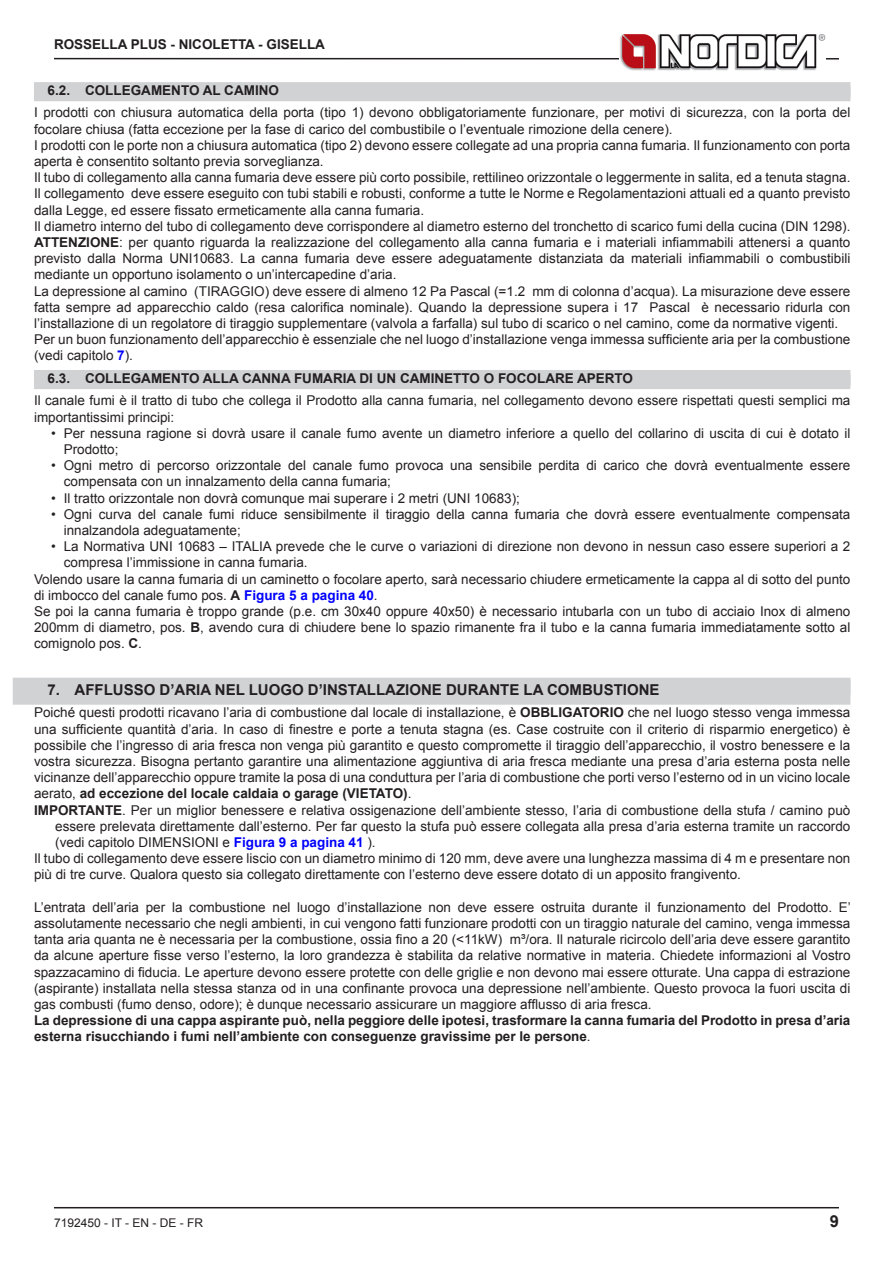
<style>
.page{position:relative;width:893px;height:1263px;background:#fff}
.page>*{position:absolute;margin:0;border:0;box-sizing:border-box;transform-origin:0 0}
.t1{font:700 16.5px "Arial";color:#231f20}
.t2{font:700 15px "Arial";color:#231f20}
.t3{font:13.5px/16.2px "Arial";color:#231f20}
.t4{font:700 13.5px/16.2px "Arial";color:#231f20}
.t5{font:12px "Arial";color:#231f20}
.s1{font-weight:700}
.s2{font-weight:700;color:#00f}
.s3{font-weight:400}
</style>
<div class="page">
<hr style="left:54px;top:1207px;width:785px;height:1px;background:#231f20">
<hr style="left:54px;top:58px;width:785px;height:2px;background:#231f20">
<img style="left:619px;top:34px;width:206px;height:36px">
<div style="left:34px;top:86px;width:816px;height:15px;background:#d1d2d4"></div>
<div style="left:34px;top:82px;width:816px;height:15px;background:#d1d2d4"></div>
<div style="left:34px;top:374px;width:816px;height:15px;background:#d1d2d4"></div>
<div style="left:34px;top:370px;width:816px;height:15px;background:#d1d2d4"></div>
<div style="left:13px;top:678px;width:837px;height:27px;background:#d1d2d4"></div>
<p class="t4" style="left:54px;top:36px;width:273px">ROSSELLA PLUS - NICOLETTA - GISELLA</p>
<p class="t4" style="left:48px;top:82px;width:233px">6.2. COLLEGAMENTO AL CAMINO</p>
<p class="t3" style="left:34px;top:105px;width:818px">I prodotti con chiusura automatica della porta (tipo 1) devono obbligatoriamente funzionare, per motivi di sicurezza, con la porta del focolare chiusa (fatta eccezione per la fase di carico del combustibile o l’eventuale rimozione della cenere).<br>I prodotti con le porte non a chiusura automatica (tipo 2) devono essere collegate ad una propria canna fumaria. Il funzionamento con porta aperta è consentito soltanto previa sorveglianza.<br>Il tubo di collegamento alla canna fumaria deve essere più corto possibile, rettilineo orizzontale o leggermente in salita, ed a tenuta stagna.<br>Il collegamento deve essere eseguito con tubi stabili e robusti, conforme a tutte le Norme e Regolamentazioni attuali ed a quanto previsto dalla Legge, ed essere fissato ermeticamente alla canna fumaria.<br>Il diametro interno del tubo di collegamento deve corrispondere al diametro esterno del tronchetto di scarico fumi della cucina (DIN 1298).<br><span class="s1">ATTENZIONE</span>: per quanto riguarda la realizzazione del collegamento alla canna fumaria e i materiali infiammabili attenersi a quanto previsto dalla Norma UNI10683. La canna fumaria deve essere adeguatamente distanziata da materiali infiammabili o combustibili mediante un opportuno isolamento o un’intercapedine d’aria.<br>La depressione al camino (TIRAGGIO) deve essere di almeno 12 Pa Pascal (=1.2 mm di colonna d’acqua). La misurazione deve essere fatta sempre ad apparecchio caldo (resa calorifica nominale). Quando la depressione supera i 17 Pascal è necessario ridurla con l’installazione di un regolatore di tiraggio supplementare (valvola a farfalla) sul tubo di scarico o nel camino, come da normative vigenti.<br>Per un buon funzionamento dell’apparecchio è essenziale che nel luogo d’installazione venga immessa sufficiente aria per la combustione (vedi capitolo <span class="s2">7</span>).</p>
<p class="t4" style="left:48px;top:370px;width:587px">6.3. COLLEGAMENTO ALLA CANNA FUMARIA DI UN CAMINETTO O FOCOLARE APERTO</p>
<p class="t3" style="left:34px;top:393px;width:818px">Il canale fumi è il tratto di tubo che collega il Prodotto alla canna fumaria, nel collegamento devono essere rispettati questi semplici ma importantissimi principi:</p>
<p class="t3" style="left:64px;top:425px;width:788px;text-indent:-13px">• Per nessuna ragione si dovrà usare il canale fumo avente un diametro inferiore a quello del collarino di uscita di cui è dotato il<br>Prodotto;</p>
<p class="t3" style="left:64px;top:457px;width:788px;text-indent:-13px">• Ogni metro di percorso orizzontale del canale fumo provoca una sensibile perdita di carico che dovrà eventualmente essere compensata con un innalzamento della canna fumaria;</p>
<p class="t3" style="left:51px;top:490px;width:470px">• Il tratto orizzontale non dovrà comunque mai superare i 2 metri (UNI 10683);</p>
<p class="t3" style="left:64px;top:506px;width:788px;text-indent:-13px">• Ogni curva del canale fumi riduce sensibilmente il tiraggio della canna fumaria che dovrà essere eventualmente compensata innalzandola adeguatamente;</p>
<p class="t3" style="left:51px;top:538px;width:801px">• La Normativa UNI 10683 – ITALIA prevede che le curve o variazioni di direzione non devono in nessun caso essere superiori a 2</p>
<p class="t3" style="left:64px;top:555px;width:245px">compresa l’immissione in canna fumaria.</p>
<p class="t3" style="left:34px;top:571px;width:818px">Volendo usare la canna fumaria di un caminetto o focolare aperto, sarà necessario chiudere ermeticamente la cappa al di sotto del punto</p>
<p class="t3" style="left:34px;top:587px;width:345px">di imbocco del canale fumo pos. <span class="s1">A</span> <span class="s2">Figura 5 a pagina 40</span>.</p>
<p class="t3" style="left:34px;top:603px;width:818px">Se poi la canna fumaria è troppo grande (p.e. cm 30x40 oppure 40x50) è necessario intubarla con un tubo di acciaio Inox di almeno</p>
<p class="t3" style="left:34px;top:619px;width:818px">200mm di diametro, pos. <span class="s1">B</span>, avendo cura di chiudere bene lo spazio rimanente fra il tubo e la canna fumaria immediatamente sotto al</p>
<p class="t3" style="left:34px;top:636px;width:110px">comignolo pos. <span class="s1">C</span>.</p>
<p class="t2" style="left:48px;top:679px;width:613px">7. AFFLUSSO D’ARIA NEL LUOGO D’INSTALLAZIONE DURANTE LA COMBUSTIONE</p>
<p class="t3" style="left:34px;top:705px;width:818px">Poiché questi prodotti ricavano l’aria di combustione dal locale di installazione, è <span class="s1">OBBLIGATORIO</span> che nel luogo stesso venga immessa</p>
<p class="t3" style="left:34px;top:721px;width:818px">una sufficiente quantità d’aria. In caso di finestre e porte a tenuta stagna (es. Case costruite con il criterio di risparmio energetico) è</p>
<p class="t3" style="left:34px;top:737px;width:818px">possibile che l’ingresso di aria fresca non venga più garantito e questo compromette il tiraggio dell’apparecchio, il vostro benessere e la</p>
<p class="t3" style="left:34px;top:753px;width:818px">vostra sicurezza. Bisogna pertanto garantire una alimentazione aggiuntiva di aria fresca mediante una presa d’aria esterna posta nelle</p>
<p class="t3" style="left:34px;top:769px;width:818px">vicinanze dell’apparecchio oppure tramite la posa di una conduttura per l’aria di combustione che porti verso l’esterno od in un vicino locale</p>
<p class="t4" style="left:34px;top:786px;width:379px"><span class="s3">aerato,</span> ad eccezione del locale caldaia o garage (VIETATO)<span class="s3">.</span></p>
<p class="t3" style="left:34px;top:802px;width:818px"><span class="s1">IMPORTANTE</span>. Per un miglior benessere e relativa ossigenazione dell’ambiente stesso, l’aria di combustione della stufa / camino può</p>
<p class="t3" style="left:55px;top:818px;width:797px">essere prelevata direttamente dall’esterno. Per far questo la stufa può essere collegata alla presa d’aria esterna tramite un raccordo</p>
<p class="t3" style="left:55px;top:834px;width:322px">(vedi capitolo DIMENSIONI e <span class="s2">Figura 9 a pagina 41</span> ).</p>
<p class="t3" style="left:34px;top:850px;width:818px">Il tubo di collegamento deve essere liscio con un diametro minimo di 120 mm, deve avere una lunghezza massima di 4 m e presentare non</p>
<p class="t3" style="left:34px;top:867px;width:708px">più di tre curve. Qualora questo sia collegato direttamente con l’esterno deve essere dotato di un apposito frangivento.</p>
<p class="t3" style="left:34px;top:899px;width:818px;text-align:justify">L’entrata dell’aria per la combustione nel luogo d’installazione non deve essere ostruita durante il funzionamento del Prodotto. E’ assolutamente necessario che negli ambienti, in cui vengono fatti funzionare prodotti con un tiraggio naturale del camino, venga immessa tanta aria quanta ne è necessaria per la combustione, ossia fino a 20 (&lt;11kW) m³/ora. Il naturale ricircolo dell’aria deve essere garantito da alcune aperture fisse verso l’esterno, la loro grandezza è stabilita da relative normative in materia. Chiedete informazioni al Vostro spazzacamino di fiducia. Le aperture devono essere protette con delle griglie e non devono mai essere otturate. Una cappa di estrazione (aspirante) installata nella stessa stanza od in una confinante provoca una depressione nell’ambiente. Questo provoca la fuori uscita di gas combusti (fumo denso, odore); è dunque necessario assicurare un maggiore afflusso di aria fresca.</p>
<p class="t4" style="left:34px;top:1013px;width:818px">La depressione di una cappa aspirante può, nella peggiore delle ipotesi, trasformare la canna fumaria del Prodotto in presa d’aria esterna risucchiando i fumi nell’ambiente con conseguenze gravissime per le persone<span class="s3">.</span></p>
<p class="t5" style="left:54px;top:1215px;width:151px">7192450 - IT - EN - DE - FR</p>
<p class="t1" style="left:830px;top:1210px;width:11px">9</p>
</div>
